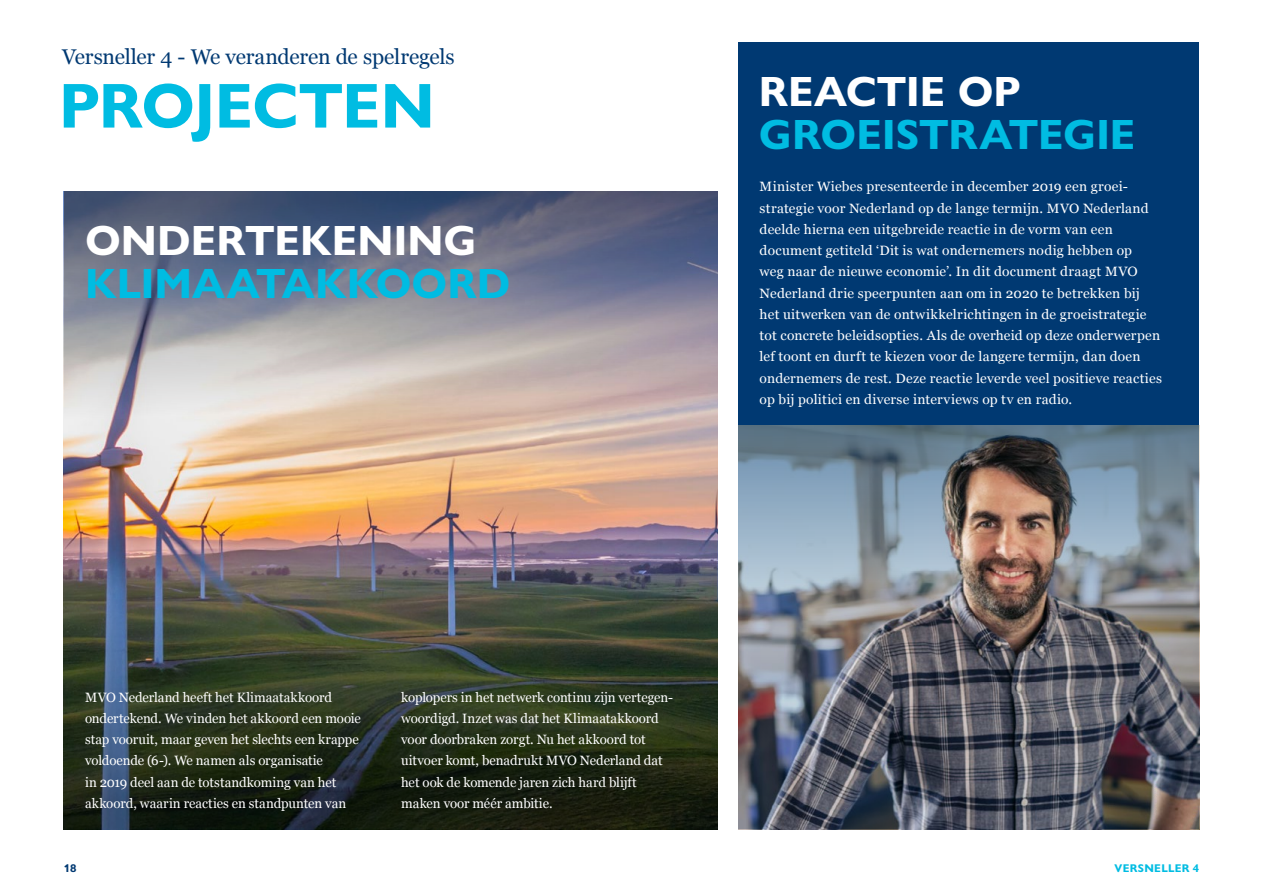
<style>
.page{position:relative;width:1263px;height:893px;background:#fff}
.page>*{position:absolute;margin:0;border:0;box-sizing:border-box;transform-origin:0 0}
.Title_Gill_Sans_15mm{font:700 63.75px "Gill Sans Nova";letter-spacing:-.015em;color:#00bce2}
.Title_Gill_Sans_10mm{font:700 42.45px/42.5px "Gill Sans Nova";color:#00bce2}
.Title_Georgia_5mm_Da{font:21.3px "Georgia";letter-spacing:-.01em;color:#003972}
.Body_text_Georgia{font:13.5px/21.3px "Georgia";letter-spacing:.005em;color:#fff}
.t1{font:700 11.25px "Gill Sans Nova";letter-spacing:.025em;color:#00bce2}
.t2{font:700 11.25px "Gill Sans Nova";color:#003972}
.s1{color:#fff}
</style>
<div class="page">
<div style="left:738px;top:43px;width:461px;height:786px;background:#003972"></div>
<img style="left:738px;top:425px;width:461px;height:404px">
<img style="left:64px;top:531px;width:653px;height:64px">
<img style="left:64px;top:191px;width:653px;height:340px">
<svg style="left:64px;top:595px;width:653px;height:234px;background:#2d3727"></svg>
<p class="Title_Georgia_5mm_Da" style="left:62px;top:44px;width:394px">Versneller 4 - We veranderen de spelregels</p>
<p class="Title_Gill_Sans_15mm" style="left:59px;top:66px;width:377px">PROJECTEN</p>
<p class="Title_Gill_Sans_10mm" style="left:85px;top:219px;width:427px"><span class="s1">ONDERTEKENING<br></span>KLIMAATAKKOORD</p>
<p class="Title_Gill_Sans_10mm" style="left:759px;top:71px;width:378px"><span class="s1">REACTIE OP<br></span>GROEISTRATEGIE</p>
<p class="Body_text_Georgia" style="left:760px;top:176px;width:404px">Minister Wiebes presenteerde in december 2019 een groei&shy;strategie voor Nederland op de lange termijn. MVO Nederland deelde hierna een uitgebreide reactie in de vorm van een document getiteld ‘Dit is wat ondernemers nodig hebben op<br>weg naar de nieuwe economie’. In dit document draagt MVO Nederland drie speerpunten aan om in 2020 te betrekken bij het uitwerken van de ontwikkelrichtingen in de groeistrategie tot concrete beleidsopties. Als de overheid op deze onderwerpen lef toont en durft te kiezen voor de langere termijn, dan doen ondernemers de rest. Deze reactie leverde veel positieve reacties op bij politici en diverse interviews op tv en radio.</p>
<p class="Body_text_Georgia" style="left:85px;top:686px;width:277px">MVO Nederland heeft het Klimaatakkoord ondertekend. We vinden het akkoord een mooie stap vooruit, maar geven het slechts een krappe voldoende (6-). We namen als organisatie<br>in 2019 deel aan de totstandkoming van het akkoord, waarin reacties en standpunten van</p>
<p class="Body_text_Georgia" style="left:401px;top:686px;width:273px">koplopers in het netwerk continu zijn vertegen&shy;woordigd. Inzet was dat het Klimaatakkoord voor doorbraken zorgt. Nu het akkoord tot uitvoer komt, benadrukt MVO Nederland dat het ook de komende jaren zich hard blijft maken voor méér ambitie.</p>
<p class="t2" style="left:64px;top:861px;width:14px">18</p>
<p class="t1" style="left:1114px;top:861px;width:86px">VERSNELLER 4</p>
</div>
